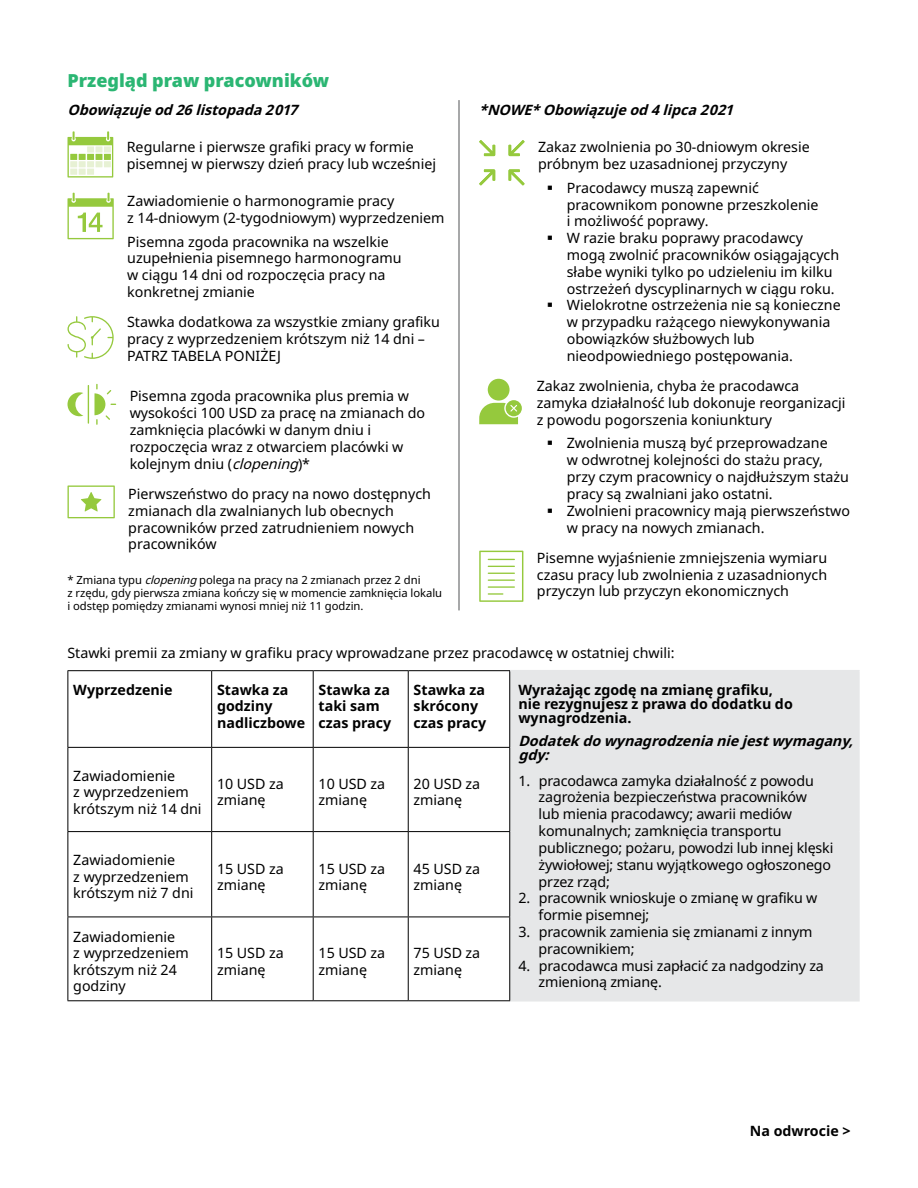
<style>
.page{position:relative;width:918px;height:1188px;background:#fff}
.page>*{position:absolute;margin:0;border:0;box-sizing:border-box;transform-origin:0 0}
.t1{font:900 18px "Noto Sans";color:#2bb673}
.t2{font:14.25px/16.8px "Noto Sans";color:#000}
.t3{font:700 14.25px/16.5px "Noto Sans";color:#000}
.t4{font:italic 700 14.25px/14.2px "Noto Sans";color:#000}
.t5{font:11.25px/13.2px "Noto Sans";letter-spacing:-.005em;color:#000}
.s1{font-style:italic}
</style>
<div class="page">
<hr style="left:459px;top:100px;width:1px;height:510px;background:#515254">
<svg style="left:67px;top:131px;width:46px;height:47px"></svg>
<svg style="left:67px;top:193px;width:47px;height:46px"></svg>
<svg style="left:67px;top:316px;width:47px;height:43px"></svg>
<svg style="left:67px;top:392px;width:16px;height:24px"></svg>
<svg style="left:95px;top:384px;width:21px;height:41px"></svg>
<hr style="left:88px;top:385px;width:1px;height:39px;background:#95c93d">
<svg style="left:68px;top:486px;width:47px;height:32px"></svg>
<svg style="left:479px;top:140px;width:46px;height:46px"></svg>
<div style="left:488px;top:379px;width:22px;height:22px;background:#95c93d;border-radius:50%"></div>
<svg style="left:506px;top:400px;width:16px;height:16px"></svg>
<svg style="left:479px;top:403px;width:39px;height:21px"></svg>
<svg style="left:479px;top:551px;width:44px;height:51px"></svg>
<div style="left:510px;top:671px;width:349px;height:330px;background:#e6e7e8"></div>
<svg style="left:69px;top:748px;width:440px;height:252px"></svg>
<hr style="left:510px;top:1000px;width:350px;height:2px;background:#e6e7e8">
<hr style="left:68px;top:670px;width:144px;height:1px;background:#000">
<hr style="left:68px;top:671px;width:1px;height:76px;background:#000">
<hr style="left:212px;top:670px;width:101px;height:1px;background:#000">
<hr style="left:211px;top:671px;width:1px;height:76px;background:#000">
<hr style="left:313px;top:670px;width:95px;height:1px;background:#000">
<hr style="left:313px;top:671px;width:1px;height:76px;background:#000">
<hr style="left:408px;top:670px;width:102px;height:1px;background:#000">
<hr style="left:408px;top:671px;width:1px;height:76px;background:#000">
<hr style="left:509px;top:671px;width:1px;height:76px;background:#000">
<hr style="left:68px;top:747px;width:144px;height:1px;background:#000">
<hr style="left:68px;top:748px;width:1px;height:83px;background:#000">
<hr style="left:212px;top:747px;width:101px;height:1px;background:#000">
<hr style="left:211px;top:748px;width:1px;height:83px;background:#000">
<hr style="left:313px;top:747px;width:95px;height:1px;background:#000">
<hr style="left:313px;top:748px;width:1px;height:83px;background:#000">
<hr style="left:408px;top:747px;width:102px;height:1px;background:#000">
<hr style="left:408px;top:748px;width:1px;height:83px;background:#000">
<hr style="left:509px;top:748px;width:1px;height:83px;background:#000">
<hr style="left:68px;top:831px;width:144px;height:1px;background:#000">
<hr style="left:68px;top:832px;width:1px;height:85px;background:#000">
<hr style="left:212px;top:831px;width:101px;height:1px;background:#000">
<hr style="left:211px;top:832px;width:1px;height:85px;background:#000">
<hr style="left:313px;top:831px;width:95px;height:1px;background:#000">
<hr style="left:313px;top:832px;width:1px;height:85px;background:#000">
<hr style="left:408px;top:831px;width:102px;height:1px;background:#000">
<hr style="left:408px;top:832px;width:1px;height:85px;background:#000">
<hr style="left:509px;top:832px;width:1px;height:85px;background:#000">
<hr style="left:68px;top:917px;width:144px;height:1px;background:#000">
<hr style="left:68px;top:917px;width:1px;height:83px;background:#000">
<hr style="left:212px;top:917px;width:101px;height:1px;background:#000">
<hr style="left:211px;top:917px;width:1px;height:83px;background:#000">
<hr style="left:313px;top:917px;width:95px;height:1px;background:#000">
<hr style="left:313px;top:917px;width:1px;height:83px;background:#000">
<hr style="left:408px;top:917px;width:102px;height:1px;background:#000">
<hr style="left:408px;top:917px;width:1px;height:83px;background:#000">
<hr style="left:509px;top:917px;width:1px;height:83px;background:#000">
<hr style="left:68px;top:1000px;width:144px;height:1px;background:#000">
<hr style="left:212px;top:1000px;width:101px;height:1px;background:#000">
<hr style="left:313px;top:1000px;width:95px;height:1px;background:#000">
<hr style="left:408px;top:1000px;width:102px;height:1px;background:#000">
<hr style="left:510px;top:670px;width:350px;height:1px;background:#e6e7e8">
<hr style="left:858px;top:671px;width:2px;height:76px;background:#e6e7e8">
<hr style="left:858px;top:747px;width:2px;height:85px;background:#e6e7e8">
<hr style="left:858px;top:832px;width:2px;height:85px;background:#e6e7e8">
<hr style="left:858px;top:917px;width:2px;height:83px;background:#e6e7e8">
<p class="t1" style="left:68px;top:67px;width:263px">Przegląd praw pracowników</p>
<p class="t4" style="left:68px;top:103px;width:237px">Obowiązujeod26listopada2017</p>
<p class="t2" style="left:127px;top:139px;width:311px">Regularne i pierwsze grafiki pracy w formie pisemnej w pierwszy dzień pracy lub wcześniej</p>
<p class="t2" style="left:127px;top:193px;width:319px">Zawiadomienie o harmonogramie pracy<br>z 14-dniowym (2-tygodniowym) wyprzedzeniem</p>
<p class="t2" style="left:127px;top:233px;width:276px">Pisemna zgoda pracownika na wszelkie uzupełnienia pisemnego harmonogramu w ciągu 14 dni od rozpoczęcia pracy na konkretnej zmianie</p>
<p class="t2" style="left:127px;top:314px;width:314px">Stawka dodatkowa za wszystkie zmiany grafiku pracy z wyprzedzeniem krótszym niż 14 dni –<br>PATRZ TABELA PONIŻEJ</p>
<p class="t2" style="left:130px;top:388px;width:297px">Pisemna zgoda pracownika plus premia w wysokości 100 USD za pracę na zmianach do zamknięcia placówki w danym dniu i rozpoczęcia wraz z otwarciem placówki w kolejnym dniu (<span class="s1">clopening</span>)*</p>
<p class="t2" style="left:128px;top:486px;width:304px">Pierwszeństwo do pracy na nowo dostępnych zmianach dla zwalnianych lub obecnych pracowników przed zatrudnieniem nowych pracowników</p>
<p class="t5" style="left:67px;top:574px;width:376px">* Zmiana typu <span class="s1">clopening</span>polega na pracy na 2 zmianach przez 2 dni<br>z rzędu, gdy pierwsza zmiana kończy się w momencie zamknięcia lokalu i odstęp pomiędzy zmianami wynosi mniej niż 11 godzin.</p>
<p class="t4" style="left:479px;top:103px;width:261px">*NOWE*Obowiązujeod4lipca2021</p>
<p class="t2" style="left:538px;top:139px;width:273px">Zakaz zwolnienia po 30-dniowym okresie próbnym bez uzasadnionej przyczyny</p>
<p class="t2" style="left:567px;top:180px;width:253px;text-indent:-20px">▪ Pracodawcy muszą zapewnić pracownikom ponowne przeszkolenie i możliwość poprawy.</p>
<p class="t2" style="left:567px;top:230px;width:274px;text-indent:-20px">▪ W razie braku poprawy pracodawcy mogą zwolnić pracowników osiągających słabe wyniki tylko po udzieleniu im kilku ostrzeżeń dyscyplinarnych w ciągu roku.</p>
<p class="t2" style="left:567px;top:297px;width:275px;text-indent:-20px">▪ Wielokrotne ostrzeżenia nie są konieczne w przypadku rażącego niewykonywania obowiązków służbowych lub nieodpowiedniego postępowania.</p>
<p class="t2" style="left:537px;top:378px;width:310px">Zakaz zwolnienia, chyba że pracodawca zamyka działalność lub dokonuje reorganizacji z powodu pogorszenia koniunktury</p>
<p class="t2" style="left:567px;top:435px;width:284px;text-indent:-20px">▪ Zwolnienia muszą być przeprowadzane<br>w odwrotnej kolejności do stażu pracy, przy czym pracownicy o najdłuższym stażu pracy są zwalniani jako ostatni.</p>
<p class="t2" style="left:567px;top:502px;width:285px;text-indent:-20px">▪ Zwolnieni pracownicy mają pierwszeństwo w pracy na nowych zmianach.</p>
<p class="t2" style="left:537px;top:550px;width:292px;text-align:justify">Pisemne wyjaśnienie zmniejszenia wymiaru czasu pracy lub zwolnienia z uzasadnionych przyczyn lub przyczyn ekonomicznych</p>
<p class="t2" style="left:67px;top:645px;width:609px">Stawki premii za zmiany w grafiku pracy wprowadzane przez pracodawcę w ostatniej chwili:</p>
<p class="t3" style="left:73px;top:681px;width:101px">Wyprzedzenie</p>
<p class="t3" style="left:217px;top:681px;width:90px">Stawka za godziny nadliczbowe</p>
<p class="t3" style="left:319px;top:681px;width:74px">Stawka za taki sam czas pracy</p>
<p class="t3" style="left:414px;top:681px;width:74px">Stawka za skrócony czas pracy</p>
<p class="t3" style="left:518px;top:683px;width:276px;line-height:14.2px">Wyrażając zgodę na zmianę grafiku, nie rezygnujesz z prawa do dodatku do wynagrodzenia.</p>
<p class="t4" style="left:518px;top:734px;width:342px">Dodatekdowynagrodzenianiejestwymagany, gdy:</p>
<p class="t2" style="left:539px;top:772px;width:296px;text-indent:-20px">1. pracodawca zamyka działalność z powodu zagrożenia bezpieczeństwa pracowników<br>lub mienia pracodawcy; awarii mediów komunalnych; zamknięcia transportu publicznego; pożaru, powodzi lub innej klęski żywiołowej; stanu wyjątkowego ogłoszonego przez rząd;</p>
<p class="t2" style="left:539px;top:890px;width:280px;text-indent:-20px">2. pracownik wnioskuje o zmianę w grafiku w formie pisemnej;</p>
<p class="t2" style="left:539px;top:924px;width:275px;text-indent:-20px">3. pracownik zamienia się zmianami z innym pracownikiem;</p>
<p class="t2" style="left:539px;top:957px;width:287px;text-indent:-20px">4. pracodawca musi zapłacić za nadgodziny za zmienioną zmianę.</p>
<p class="t2" style="left:73px;top:768px;width:130px">Zawiadomienie<br>z wyprzedzeniem krótszym niż 14 dni</p>
<p class="t2" style="left:217px;top:776px;width:68px">10 USD za zmianę</p>
<p class="t2" style="left:319px;top:776px;width:68px">10 USD za zmianę</p>
<p class="t2" style="left:414px;top:776px;width:68px">20 USD za zmianę</p>
<p class="t2" style="left:73px;top:852px;width:122px">Zawiadomienie<br>z wyprzedzeniem krótszym niż 7 dni</p>
<p class="t2" style="left:217px;top:861px;width:68px">15 USD za zmianę</p>
<p class="t2" style="left:319px;top:861px;width:68px">15 USD za zmianę</p>
<p class="t2" style="left:414px;top:861px;width:68px">45 USD za zmianę</p>
<p class="t2" style="left:73px;top:929px;width:117px">Zawiadomienie<br>z wyprzedzeniem krótszym niż 24 godziny</p>
<p class="t2" style="left:217px;top:945px;width:68px">15 USD za zmianę</p>
<p class="t2" style="left:319px;top:945px;width:68px">15 USD za zmianę</p>
<p class="t2" style="left:414px;top:945px;width:68px">75 USD za zmianę</p>
<p class="t3" style="left:750px;top:1123px;width:102px">Na odwrocie &gt;</p>
</div>
